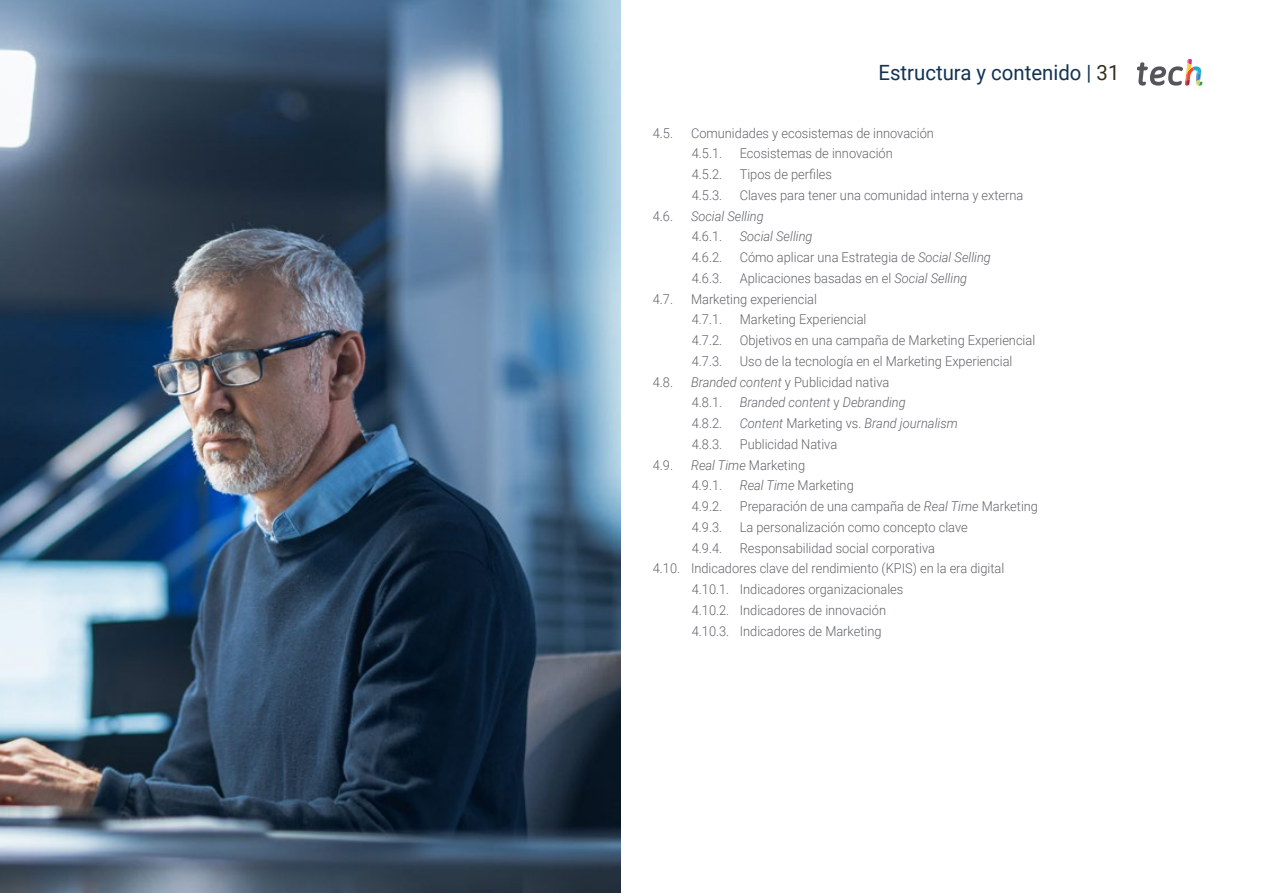
<style>
.page{position:relative;width:1263px;height:893px;background:#fff}
.page>*{position:absolute;margin:0;border:0;box-sizing:border-box;transform-origin:0 0}
.t1{font:21px "Roboto";color:#123352}
.t2{font:300 13.5px/20.7px "Roboto";color:#61646a;scale:.95 1}
.t3{font:italic 300 13.5px "Roboto";color:#61646a;scale:.95 1}
.s1{color:#312e20}
.s2{font-style:italic}
.s3{font-style:normal}
</style>
<div class="page">
<svg style="left:1137px;top:59px;width:65px;height:27px"></svg>
<img style="left:0;top:0;width:621px;height:893px">
<h1 class="t1" style="left:878px;top:57px;width:242px">Estructura y contenido | <span class="s1">31</span></h1>
<p class="t2" style="left:653px;top:122px;width:23px">4.5.</p>
<p class="t2" style="left:691px;top:122px;width:257px">Comunidades y ecosistemas de innovación<br>4.5.1.</p>
<p class="t2" style="left:740px;top:143px;width:163px">Ecosistemas de innovación</p>
<p class="t2" style="left:692px;top:164px;width:34px">4.5.2.</p>
<p class="t2" style="left:740px;top:164px;width:99px">Tipos de perfiles</p>
<p class="t2" style="left:692px;top:184px;width:34px">4.5.3.</p>
<p class="t2" style="left:740px;top:184px;width:300px">Claves para tener una comunidad interna y externa</p>
<p class="t2" style="left:653px;top:205px;width:23px">4.6.</p>
<p class="t3" style="left:691px;top:206px;width:78px">Social Selling</p>
<p class="t2" style="left:692px;top:226px;width:34px">4.6.1.</p>
<p class="t3" style="left:740px;top:227px;width:78px">Social Selling</p>
<p class="t2" style="left:692px;top:247px;width:34px">4.6.2.</p>
<p class="t2" style="left:740px;top:247px;width:266px">Cómo aplicar una Estrategia de <span class="s2">Social Selling</span></p>
<p class="t2" style="left:692px;top:267px;width:34px">4.6.3.</p>
<p class="t2" style="left:740px;top:267px;width:241px">Aplicaciones basadas en el <span class="s2">Social Selling</span></p>
<p class="t2" style="left:653px;top:288px;width:23px">4.7.</p>
<p class="t2" style="left:691px;top:288px;width:134px">Marketing experiencial<br>4.7.1.</p>
<p class="t2" style="left:740px;top:309px;width:135px">Marketing Experiencial</p>
<p class="t2" style="left:692px;top:330px;width:34px">4.7.2.</p>
<p class="t2" style="left:740px;top:330px;width:313px">Objetivos en una campaña de Marketing Experiencial</p>
<p class="t2" style="left:692px;top:350px;width:34px">4.7.3.</p>
<p class="t2" style="left:740px;top:350px;width:288px">Uso de la tecnología en el Marketing Experiencial</p>
<p class="t2" style="left:653px;top:371px;width:23px">4.8.</p>
<p class="t2" style="left:691px;top:371px;width:210px"><span class="s2">Branded content</span> y Publicidad nativa<br>4.8.1.</p>
<p class="t3" style="left:740px;top:393px;width:176px">Branded content <span class="s3">y</span> Debranding</p>
<p class="t2" style="left:692px;top:413px;width:34px">4.8.2.</p>
<p class="t3" style="left:740px;top:414px;width:231px">Content <span class="s3">Marketing vs.</span> Brand journalism</p>
<p class="t2" style="left:692px;top:433px;width:34px">4.8.3.</p>
<p class="t2" style="left:740px;top:433px;width:104px">Publicidad Nativa</p>
<p class="t2" style="left:653px;top:454px;width:23px">4.9.</p>
<p class="t2" style="left:691px;top:454px;width:122px"><span class="s2">Real Time</span> Marketing<br>4.9.1.</p>
<p class="t2" style="left:740px;top:475px;width:122px"><span class="s2">Real Time</span> Marketing</p>
<p class="t2" style="left:692px;top:496px;width:34px">4.9.2.</p>
<p class="t2" style="left:740px;top:496px;width:315px">Preparación de una campaña de <span class="s2">Real Time</span> Marketing</p>
<p class="t2" style="left:692px;top:516px;width:34px">4.9.3.</p>
<p class="t2" style="left:740px;top:516px;width:241px">La personalización como concepto clave</p>
<p class="t2" style="left:692px;top:537px;width:34px">4.9.4.</p>
<p class="t2" style="left:740px;top:537px;width:207px">Responsabilidad social corporativa</p>
<p class="t2" style="left:653px;top:558px;width:371px">4.10. Indicadores clave del rendimiento (KPIS) en la era digital</p>
<p class="t2" style="left:692px;top:579px;width:224px">4.10.1. Indicadores organizacionales</p>
<p class="t2" style="left:692px;top:599px;width:206px">4.10.2. Indicadores de innovación</p>
<p class="t2" style="left:692px;top:620px;width:201px">4.10.3. Indicadores de Marketing</p>
</div>
